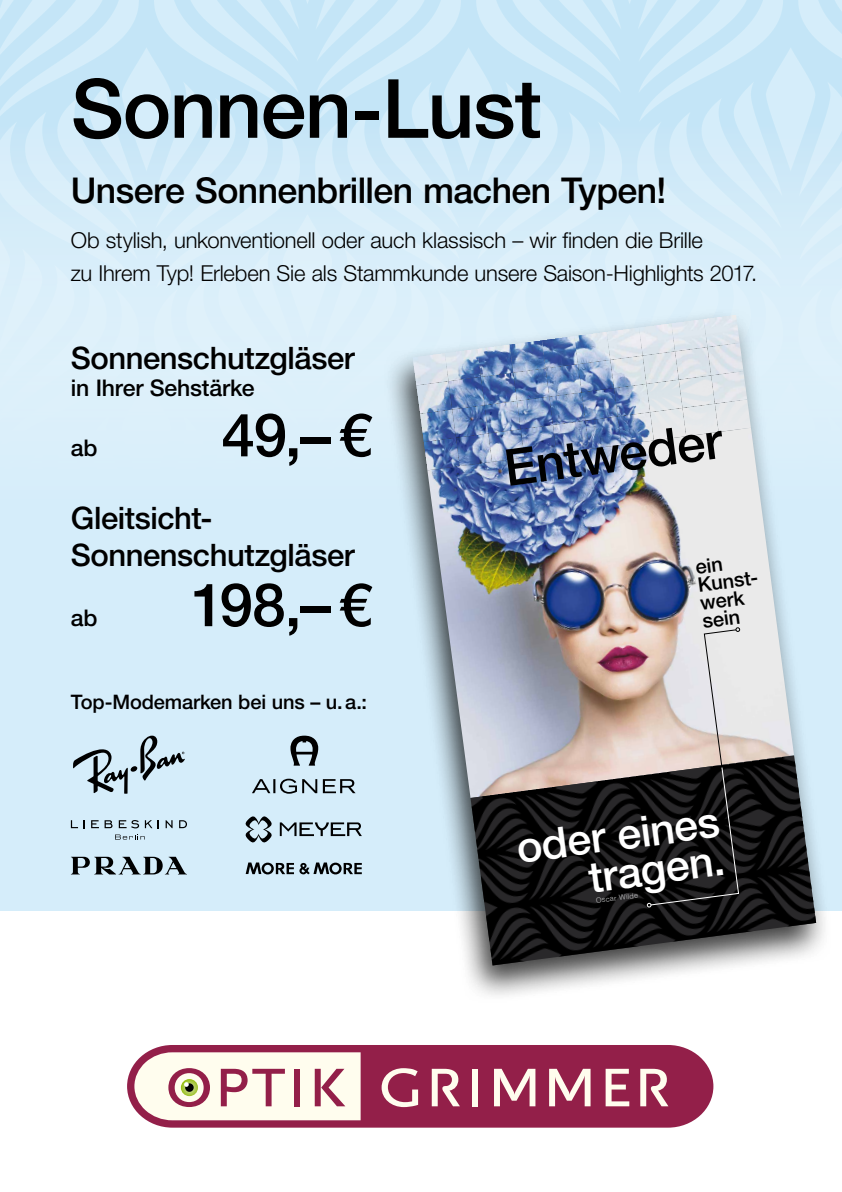
<style>
.page{position:relative;width:842px;height:1192px;background:#fff}
.page>*{position:absolute;margin:0;border:0;box-sizing:border-box;transform-origin:0 0}
.t1{font:500 81.8px "Helvetica Neue LTW1 G";letter-spacing:-.015em;color:#000}
.t2{font:500 60px "Helvetica Neue LTW1 G";color:#000}
.t3{font:500 50.9px "Helvetica Neue LTW1 G";color:#000}
.t4{font:500 42.9px/38.8px "Helvetica Neue LTW1 G";color:#fff;text-align:right}
.t5{font:500 35.6px "Helvetica Neue LTW1 G";letter-spacing:-.015em;color:#000}
.t6{font:500 31px/37.2px "Helvetica Neue LTW1 G";letter-spacing:-.015em;color:#000}
.t7{font:500 23px "Helvetica Neue LTW1 G";letter-spacing:-.005em;color:#000}
.t8{font:300 22px/33px "Helvetica Neue LTW1 G";letter-spacing:-.01em;color:#000}
.t9{font:500 20.1px/18.1px "Helvetica Neue LTW1 G";color:#000}
.t10{font:500 20px "Helvetica Neue LTW1 G";letter-spacing:-.01em;color:#000}
.t11{font:300 7.35px "Helvetica Neue LTW1 G";color:#c6c7c8}
</style>
<div class="page">
<svg style="left:127px;top:1045px;width:586px;height:83px;background:#9a2e55"></svg>
<svg style="left:134px;top:1052px;width:227px;height:68px;background:#ead4ce"></svg>
<svg style="left:382px;top:1068px;width:36px;height:39px"></svg>
<div style="left:472px;top:1069px;width:6px;height:37px;background:#fffdee"></div>
<svg style="left:494px;top:1069px;width:41px;height:37px;background:#c88d9b"></svg>
<svg style="left:549px;top:1069px;width:41px;height:37px;background:#c88d9b"></svg>
<svg style="left:606px;top:1069px;width:23px;height:37px"></svg>
<svg style="left:640px;top:1069px;width:28px;height:37px"></svg>
<svg style="left:432px;top:1069px;width:28px;height:37px"></svg>
<div style="left:0;top:0;width:842px;height:911px;background:#d5edfa"></div>
<div style="left:384px;top:308px;width:448px;height:696px;background:#000;opacity:.75"></div>
<img style="left:427px;top:428px;width:367px;height:370px">
<img style="left:470px;top:755px;width:346px;height:210px">
<img style="left:719px;top:399px;width:32px;height:33px">
<img style="left:715px;top:371px;width:32px;height:33px">
<img style="left:711px;top:343px;width:32px;height:32px">
<img style="left:704px;top:315px;width:36px;height:32px">
<img style="left:686px;top:404px;width:33px;height:32px">
<img style="left:682px;top:375px;width:33px;height:33px">
<img style="left:679px;top:347px;width:32px;height:33px">
<img style="left:671px;top:319px;width:36px;height:32px">
<img style="left:654px;top:408px;width:32px;height:33px">
<img style="left:650px;top:380px;width:32px;height:32px">
<img style="left:646px;top:351px;width:33px;height:33px">
<img style="left:639px;top:323px;width:36px;height:33px">
<img style="left:621px;top:412px;width:33px;height:33px">
<img style="left:618px;top:384px;width:32px;height:33px">
<img style="left:614px;top:356px;width:32px;height:32px">
<img style="left:607px;top:327px;width:36px;height:33px">
<img style="left:589px;top:416px;width:32px;height:33px">
<img style="left:585px;top:388px;width:33px;height:33px">
<img style="left:582px;top:360px;width:32px;height:33px">
<img style="left:574px;top:332px;width:36px;height:32px">
<img style="left:557px;top:421px;width:32px;height:32px">
<img style="left:553px;top:392px;width:32px;height:33px">
<img style="left:549px;top:364px;width:33px;height:33px">
<img style="left:542px;top:336px;width:36px;height:32px">
<img style="left:524px;top:425px;width:33px;height:33px">
<img style="left:521px;top:397px;width:32px;height:32px">
<img style="left:517px;top:368px;width:32px;height:33px">
<img style="left:509px;top:340px;width:37px;height:33px">
<img style="left:492px;top:429px;width:32px;height:33px">
<img style="left:488px;top:401px;width:33px;height:33px">
<img style="left:485px;top:373px;width:32px;height:32px">
<img style="left:477px;top:344px;width:36px;height:33px">
<img style="left:460px;top:434px;width:32px;height:32px">
<img style="left:456px;top:405px;width:32px;height:33px">
<img style="left:452px;top:377px;width:33px;height:33px">
<img style="left:445px;top:349px;width:36px;height:32px">
<img style="left:424px;top:438px;width:36px;height:32px">
<img style="left:420px;top:409px;width:36px;height:33px">
<img style="left:416px;top:381px;width:36px;height:33px">
<img style="left:412px;top:353px;width:37px;height:33px">
<svg style="left:647px;top:627px;width:93px;height:281px;background:#7b7674"></svg>
<svg style="left:73px;top:736px;width:112px;height:58px"></svg>
<svg style="left:252px;top:779px;width:65px;height:15px"></svg>
<svg style="left:323px;top:779px;width:33px;height:14px"></svg>
<svg style="left:290px;top:736px;width:28px;height:30px"></svg>
<svg style="left:71px;top:857px;width:116px;height:17px"></svg>
<svg style="left:71px;top:820px;width:14px;height:8px"></svg>
<svg style="left:91px;top:820px;width:8px;height:8px"></svg>
<svg style="left:105px;top:820px;width:8px;height:8px"></svg>
<svg style="left:119px;top:820px;width:20px;height:8px"></svg>
<svg style="left:145px;top:820px;width:7px;height:8px"></svg>
<svg style="left:166px;top:820px;width:7px;height:8px"></svg>
<svg style="left:179px;top:820px;width:8px;height:8px"></svg>
<svg style="left:115px;top:835px;width:30px;height:5px"></svg>
<svg style="left:280px;top:822px;width:82px;height:14px"></svg>
<svg style="left:245px;top:816px;width:27px;height:27px"></svg>
<svg style="left:246px;top:863px;width:116px;height:11px"></svg>
<h1 class="t1" style="left:71px;top:59px;width:472px">Sonnen-Lust</h1>
<h3 class="t5" style="left:71px;top:169px;width:597px">Unsere Sonnenbrillen machen Typen!</h3>
<p class="t8" style="left:71px;top:224px;width:688px">Ob stylish, unkonventionell oder auch klassisch – wir finden die Brille<br>zu Ihrem Typ! Erleben Sie als Stammkunde unsere Saison-Highlights 2017.</p>
<h3 class="t6" style="left:71px;top:339px;width:285px">Sonnenschutzgläser</h3>
<p class="t7" style="left:71px;top:374px;width:185px">in Ihrer Sehstärke</p>
<p class="t7" style="left:71px;top:434px;width:28px">ab</p>
<h2 class="t2" style="left:222px;top:399px;width:152px">49,–€</h2>
<h3 class="t6" style="left:71px;top:499px;width:285px">Gleitsicht-<br>Sonnenschutzgläser</h3>
<p class="t7" style="left:71px;top:604px;width:28px">ab</p>
<h2 class="t2" style="left:191px;top:569px;width:182px">198,–€</h2>
<p class="t10" style="left:71px;top:690px;width:298px">Top-Modemarken bei uns – u.a.:</p>
<h3 class="t3" style="left:501px;top:437px;width:221px;rotate:-7deg">Entweder</h3>
<p class="t9" style="left:694px;top:558px;width:64px;rotate:-7deg">ein<br>Kunst&shy;werk sein</p>
<h3 class="t4" style="left:514px;top:830px;width:206px;rotate:-8deg">oder eines tragen.</h3>
<p class="t11" style="left:595px;top:896px;width:44px;rotate:-8deg">Oscar Wilde</p>
</div>
